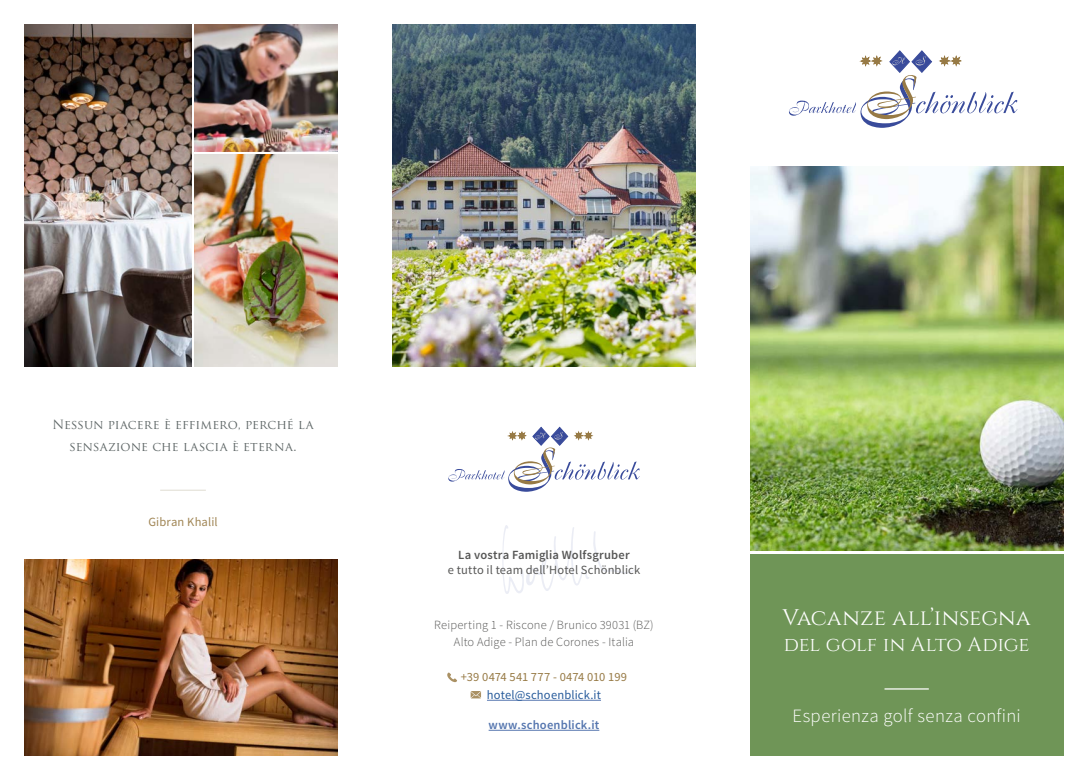
<style>
.page{position:relative;width:1088px;height:780px;background:#fff}
.page>*{position:absolute;margin:0;border:0;box-sizing:border-box;transform-origin:0 0}
.t1{font:22.5px "Cinzel";letter-spacing:-.005em;color:#fff}
.t2{font:20px "Cinzel";letter-spacing:-.01em;color:#fff}
.t3{font:300 18.75px "Source Sans Pro";letter-spacing:.02em;color:#fff}
.t4{font:300 12.5px/17.5px "Source Sans Pro";letter-spacing:.01em;color:#575756;text-align:center}
.t5{font:12.5px/22.5px "Trajan Pro";letter-spacing:.005em;color:#5f6767;text-align:center}
.t6{font:12.5px "Source Sans Pro";letter-spacing:.01em;color:#575756}
.t7{font:600 12.5px "Source Sans Pro";letter-spacing:.015em;color:#575756}
.t8{font:12.5px "Source Sans Pro";letter-spacing:.01em;color:#977a45}
.t9{font:12.5px "Source Sans Pro";letter-spacing:.01em;color:#275b9b}
.t10{font:600 12.5px "Source Sans Pro";letter-spacing:.015em;color:#5576af}
.t11{font:12.5px "Source Sans Pro";letter-spacing:.01em;color:#a08554}
</style>
<div class="page">
<div style="left:750px;top:554px;width:313px;height:201px;background:#6f9557"></div>
<img style="left:750px;top:167px;width:313px;height:383px">
<img style="left:393px;top:25px;width:302px;height:341px">
<svg style="left:789px;top:50px;width:228px;height:78px"></svg>
<svg style="left:448px;top:427px;width:192px;height:64px"></svg>
<img style="left:195px;top:25px;width:143px;height:126px">
<img style="left:25px;top:559px;width:313px;height:196px">
<img style="left:25px;top:25px;width:166px;height:341px">
<img style="left:195px;top:155px;width:143px;height:211px">
<svg style="left:502px;top:525px;width:133px;height:69px"></svg>
<svg style="left:447px;top:672px;width:10px;height:10px"></svg>
<svg style="left:471px;top:691px;width:10px;height:7px"></svg>
<hr style="left:160px;top:489px;width:46px;height:2px;background:#e6e3db">
<hr style="left:884px;top:688px;width:45px;height:1px;background:#fff">
<hr style="left:487px;top:700px;width:114px;height:1px;background:#5576af">
<hr style="left:489px;top:730px;width:110px;height:1px;background:#5576af">
<p class="t5" style="left:53px;top:413px;width:262px">Nessun piacere è effimero, perché la sensazione che lascia è eterna.</p>
<p class="t11" style="left:148px;top:514px;width:71px">Gibran Khalil</p>
<p class="t7" style="left:458px;top:547px;width:173px">La vostra Famiglia Wolfsgruber</p>
<p class="t6" style="left:448px;top:562px;width:194px">e tutto il team dell’Hotel Schönblick</p>
<p class="t4" style="left:434px;top:616px;width:221px">Reiperting 1 - Riscone / Brunico 39031 (BZ)<br>Alto Adige - Plan de Corones - Italia</p>
<p class="t8" style="left:461px;top:669px;width:168px">+39 0474 541 777 - 0474 010 199</p>
<p class="t9" style="left:487px;top:687px;width:116px">hotel@schoenblick.it</p>
<p class="t10" style="left:489px;top:717px;width:112px">www.schoenblick.it</p>
<h1 class="t1" style="left:782px;top:604px;width:250px">Vacanze all’insegna</h1>
<h2 class="t2" style="left:784px;top:632px;width:247px">del golf in Alto Adige</h2>
<h3 class="t3" style="left:792px;top:704px;width:230px">Esperienza golf senza confini</h3>
</div>
